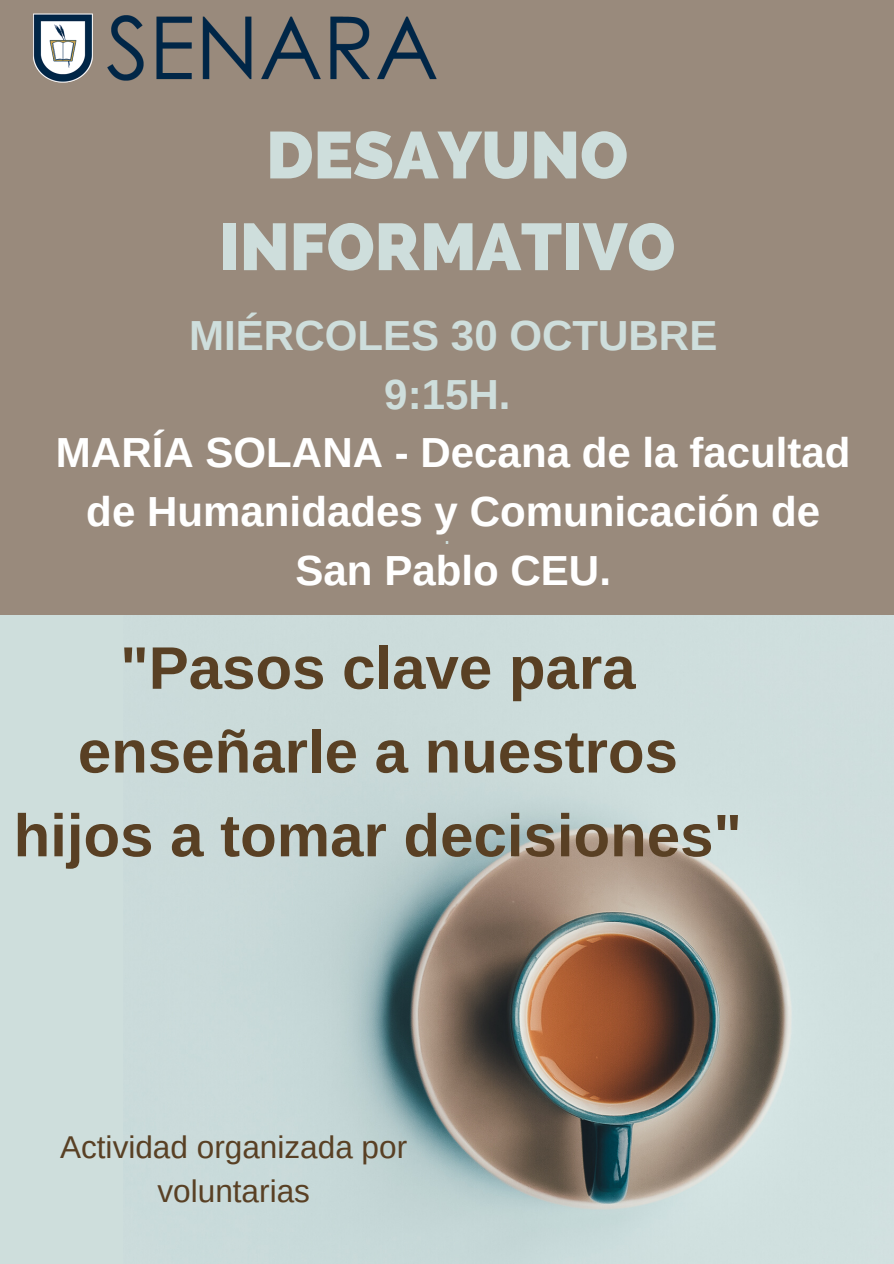
<style>
.page{position:relative;width:894px;height:1264px;background:#fff}
.page>*{position:absolute;margin:0;border:0;box-sizing:border-box;transform-origin:0 0}
.t1{font:800 66px/91.7px "Raleway";color:#cededc;text-align:center}
.t2{font:700 60px/83.7px "Arimo";color:#594024;text-align:center}
.t3{font:700 42px/58.5px "Arimo";color:#fff;text-align:center}
.t4{font:700 42px/58.5px "Arimo";color:#cededc;text-align:center}
.t5{font:31.5px/44px "Arimo";color:#594024;text-align:center}
.t6{font:700 20.85px "Raleway";color:#cededc}
</style>
<div class="page">
<div style="left:0;top:0;width:893px;height:1263px;background:#cededc"></div>
<img style="left:290px;top:790px;width:502px;height:464px">
<div style="left:0;top:0;width:893px;height:615px;background:#998a7c"></div>
<img style="left:33px;top:13px;width:404px;height:70px">
<h1 class="t1" style="left:219px;top:109px;width:458px">DESAYUNO<br>INFORMATIVO</h1>
<p class="t4" style="left:189px;top:306px;width:529px">MIÉRCOLES 30 OCTUBRE<br>9:15H.</p>
<p class="t3" style="left:56px;top:423px;width:795px">MARÍA SOLANA - Decana de la facultad de Humanidades y Comunicación de<br>San Pablo CEU.</p>
<p class="t6" style="left:444px;top:524px;width:6px">.</p>
<h2 class="t2" style="left:14px;top:626px;width:729px">"Pasos clave para enseñarle a nuestros hijos a tomar decisiones"</h2>
<p class="t5" style="left:60px;top:1124px;width:348px">Actividad organizada por voluntarias</p>
</div>
